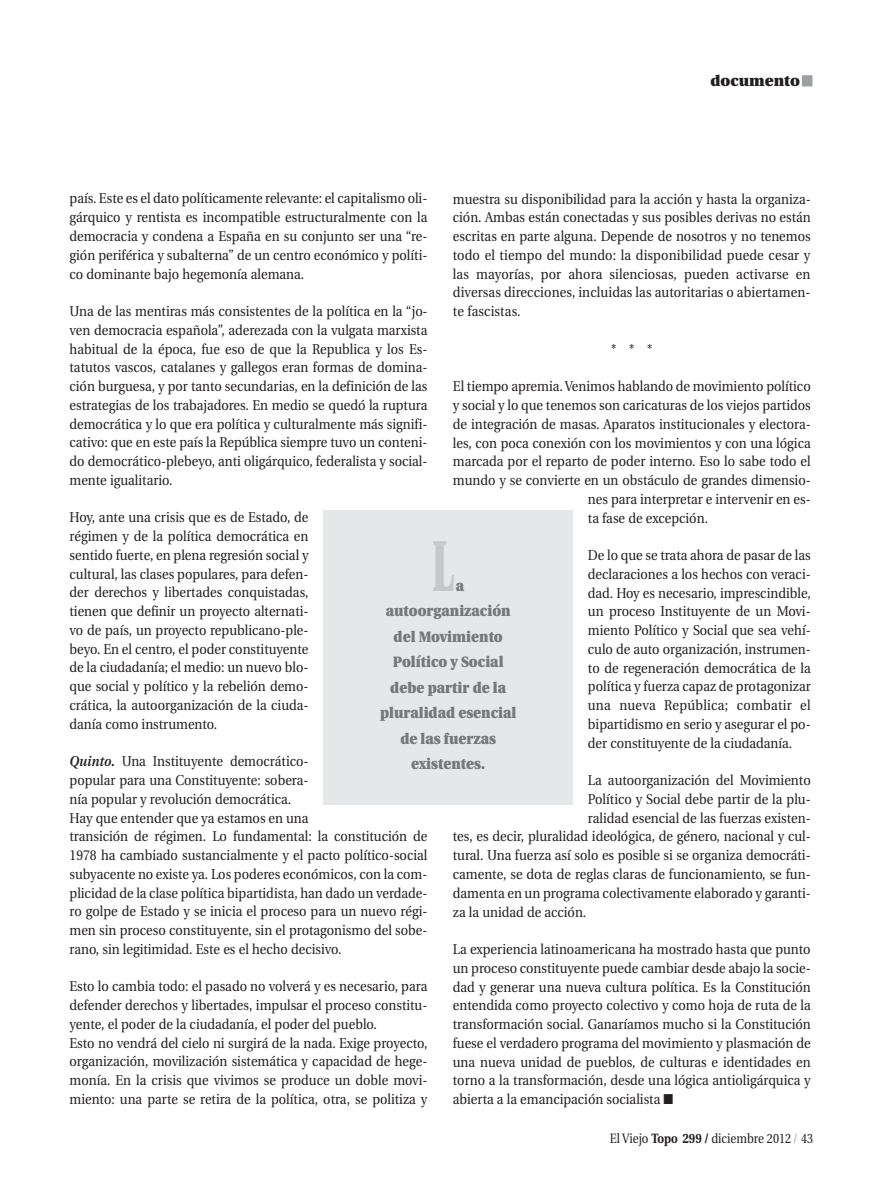
<style>
.page{position:relative;width:893px;height:1191px;background:#fff}
.page>*{position:absolute;margin:0;border:0;box-sizing:border-box;transform-origin:0 0}
.t1{font:900 72px "Utopia";color:#c7c8ca;scale:.5 1}
.t2{font:900 15px "Utopia";color:#76787b;scale:.9 1}
.t3{font:900 15px "Utopia";color:#231f20}
.t4{font:14.25px/18.8px "Utopia";color:#231f20;text-align:justify;scale:.9 1}
.t5{font:13.5px "Utopia";color:#231f20;scale:.85 1}
.s1{font-weight:600;font-style:italic}
.s2{font-weight:600}
.s3{font-weight:700}
.s4{color:#9d9fa2}
</style>
<div class="page">
<div style="left:802px;top:75px;width:10px;height:11px;background:#9d9fa2"></div>
<div style="left:323px;top:510px;width:250px;height:295px;background:#e6e7e9"></div>
<p class="t3" style="left:710px;top:75px;width:91px">documento</p>
<p class="t4" style="left:70px;top:190px;width:399px">país. Este es el dato políticamente relevante: el capitalismo oli&shy;gárquico y rentista es incompatible estructuralmente con la democracia y condena a España en su conjunto ser una “re - gión periférica y subalterna” de un centro económico y políti&shy;co dominante bajo hegemonía alemana.</p>
<p class="t4" style="left:70px;top:303px;width:399px">Una de las mentiras más consistentes de la política en la “jo - ven democracia española”, aderezada con la vulgata mar xis ta habitual de la época, fue eso de que la Republica y los Es - tatutos vascos, catalanes y gallegos eran formas de domina&shy;ción burguesa, y por tanto secundarias, en la definición de las estrategias de los trabajadores. En medio se quedó la ruptura democrática y lo que era política y culturalmente más signifi&shy;cativo: que en este país la República siempre tuvo un conteni&shy;do democrático-plebeyo, anti oligárquico, federalista y social&shy;mente igualitario.</p>
<p class="t4" style="left:70px;top:509px;width:267px">Hoy, ante una crisis que es de Estado, de régimen y de la política democrática en sentido fuerte, en plena regresión social y cultural, las clases populares, para defen&shy;der derechos y libertades conquistadas, tienen que definir un proyecto alternati&shy;vo de país, un proyecto republicano-ple&shy;beyo. En el centro, el poder constituyente de la ciudadanía; el medio: un nuevo blo&shy;que social y político y la rebelión demo&shy;crática, la autoorganización de la ciuda&shy;danía como instrumento.</p>
<p class="t4" style="left:70px;top:753px;width:399px;text-align:left"><span class="s1">Quinto</span><span class="s2">.</span> Una Instituyente democrático-<br>popular para una Constituyente: sobera-<br>nía popular y revolución democrática.<br>Hay que entender que ya estamos en una<br>transición de régimen. Lo fundamental: la constitución de 1978 ha cambiado sustancialmente y el pacto político-social subyacente no existe ya. Los poderes económicos, con la com&shy;plicidad de la clase política bipartidista, han dado un verdade&shy;ro golpe de Estado y se inicia el proceso para un nuevo régi&shy;men sin proceso constituyente, sin el protagonismo del sobe&shy;rano, sin legitimidad. Este es el hecho decisivo.</p>
<p class="t4" style="left:70px;top:978px;width:399px;text-align:left">Esto lo cambia todo: el pasado no volverá y es necesario, para defender derechos y libertades, impulsar el proceso constitu&shy;yente, el poder de la ciudadanía, el poder del pueblo.<br>Esto no vendrá del cielo ni surgirá de la nada. Exige proyecto, organización, movilización sistemática y capacidad de hege&shy;monía. En la crisis que vivimos se produce un doble movi&shy;miento: una parte se retira de la política, otra, se politiza y</p>
<p class="t4" style="left:453px;top:191px;width:399px">muestra su disponibilidad para la acción y hasta la organiza&shy;ción. Ambas están conectadas y sus posibles derivas no están escritas en parte alguna. Depende de nosotros y no tenemos todo el tiempo del mundo: la disponibilidad puede cesar y las mayorías, por ahora silenciosas, pueden activarse en diversas direcciones, incluidas las autoritarias o abiertamen&shy;te fascistas.</p>
<p class="t4" style="left:611px;top:341px;width:47px">* * *</p>
<p class="t4" style="left:453px;top:378px;width:399px">El tiempo apremia. Venimos hablando de movimiento político</p>
<p class="t4" style="left:453px;top:397px;width:399px">y social y lo que tenemos son caricaturas de los viejos partidos</p>
<p class="t4" style="left:453px;top:416px;width:399px">de integración de masas. Aparatos institucionales y electora-</p>
<p class="t4" style="left:453px;top:434px;width:399px">les, con poca conexión con los movimientos y con una lógica</p>
<p class="t4" style="left:453px;top:453px;width:399px">marcada por el reparto de poder interno. Eso lo sabe todo el</p>
<p class="t4" style="left:453px;top:472px;width:399px">mundo y se convierte en un obstáculo de grandes dimensio-</p>
<p class="t4" style="left:588px;top:491px;width:249px">nes para interpretar e intervenir en es -</p>
<p class="t4" style="left:588px;top:509px;width:135px">ta fase de excepción.</p>
<p class="t4" style="left:588px;top:547px;width:249px">De lo que se trata ahora de pasar de las declaraciones a los hechos con veraci&shy;dad. Hoy es necesario, imprescindible, un proceso Instituyente de un Mo vi - miento Político y Social que sea vehí&shy;culo de auto organización, instrumen&shy;to de regeneración democrática de la política y fuerza capaz de protagonizar una nueva República; combatir el bipartidismo en serio y asegurar el po - der constituyente de la ciudadanía.</p>
<p class="t4" style="left:588px;top:772px;width:249px">La autoorganización del Movimiento</p>
<p class="t4" style="left:588px;top:791px;width:249px">Político y Social debe partir de la plu-</p>
<p class="t4" style="left:588px;top:809px;width:249px">ralidad esencial de las fuerzas existen-</p>
<p class="t4" style="left:453px;top:828px;width:399px">tes, es decir, pluralidad ideológica, de género, nacional y cul-</p>
<p class="t4" style="left:453px;top:847px;width:399px">tural. Una fuerza así solo es posible si se organiza democráti-</p>
<p class="t4" style="left:453px;top:866px;width:399px">camente, se dota de reglas claras de funcionamiento, se fun-</p>
<p class="t4" style="left:453px;top:884px;width:399px">damenta en un programa colectivamente elaborado y garanti-</p>
<p class="t4" style="left:453px;top:903px;width:150px">za la unidad de acción.</p>
<p class="t4" style="left:453px;top:941px;width:399px">La experiencia latinoamericana ha mostrado hasta que punto un proceso constituyente puede cambiar desde abajo la socie&shy;dad y generar una nueva cultura política. Es la Constitución entendida como proyecto colectivo y como hoja de ruta de la transformación social. Ganaríamos mucho si la Constitución fuese el verdadero programa del movimiento y plasmación de una nueva unidad de pueblos, de culturas e identidades en torno a la transformación, desde una lógica antioligárquica y abierta a la emancipación socialista ■</p>
<h1 class="t1" style="left:432px;top:536px;width:44px">L</h1>
<p class="t2" style="left:456px;top:579px;width:11px">a</p>
<p class="t2" style="left:386px;top:605px;width:140px">autoorganización</p>
<p class="t2" style="left:394px;top:630px;width:123px">del Movimiento</p>
<p class="t2" style="left:393px;top:656px;width:124px">Político y Social</p>
<p class="t2" style="left:390px;top:681px;width:130px">debe partir de la</p>
<p class="t2" style="left:380px;top:707px;width:153px">pluralidad esencial</p>
<p class="t2" style="left:400px;top:732px;width:108px">de las fuerzas</p>
<p class="t2" style="left:411px;top:758px;width:84px">existentes.</p>
<p class="t5" style="left:610px;top:1133px;width:241px">El Viejo <span class="s3">Topo 299 /</span> diciembre 2012 <span class="s4">/</span> 43</p>
</div>
